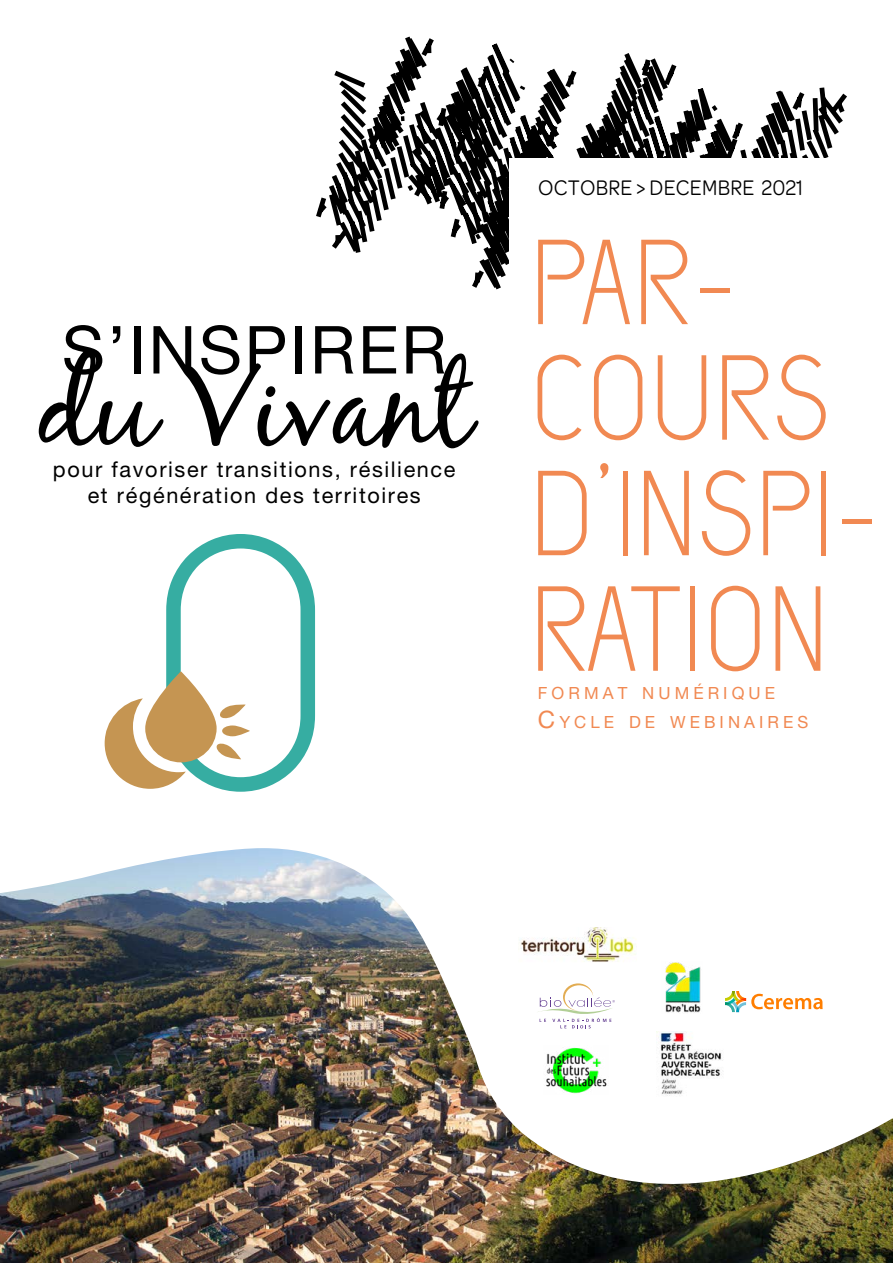
<style>
.page{position:relative;width:893px;height:1263px;background:#fff}
.page>*{position:absolute;margin:0;border:0;box-sizing:border-box;transform-origin:0 0}
.t1{font:120.6px/115.5px "Capsuula";color:#f18952}
.t2{font:117.3px "Black Jack";color:#000}
.t3{font:66.3px "Helvetica Neue LT Pro";letter-spacing:.04em;color:#000}
.t4{font:22.5px "Omnes";letter-spacing:.015em;color:#000;scale:.92 1}
.t5{font:21.6px/26px "Helvetica Neue LT Pro";letter-spacing:.075em;color:#000;text-align:center}
.t6{font:16.8px/28.8px "Helvetica Neue LT Pro";letter-spacing:.245em;color:#f18952}
.s1{font-size:24px}
</style>
<div class="page">
<img style="left:0;top:848px;width:893px;height:415px">
<svg style="left:316px;top:36px;width:531px;height:254px"></svg>
<div style="left:510px;top:159px;width:383px;height:595px;background:#fff"></div>
<img style="left:544px;top:1045px;width:64px;height:50px">
<img style="left:519px;top:927px;width:118px;height:38px">
<img style="left:661px;top:961px;width:41px;height:53px">
<svg style="left:536px;top:983px;width:79px;height:45px"></svg>
<svg style="left:725px;top:991px;width:98px;height:21px"></svg>
<svg style="left:105px;top:534px;width:210px;height:258px"></svg>
<img style="left:657px;top:1031px;width:68px;height:68px">
<h3 class="t3" style="left:62px;top:310px;width:386px">S’INSPIRER</h3>
<h2 class="t2" style="left:37px;top:334px;width:436px">du Vivant</h2>
<p class="t5" style="left:53px;top:456px;width:404px">pour favoriser transitions, résilience et régénération des territoires</p>
<p class="t4" style="left:538px;top:175px;width:290px">OCTOBRE &gt; DECEMBRE 2021</p>
<h1 class="t1" style="left:530px;top:236px;width:352px">PAR-<br>COURS<br>D’INSPI-<br>RATION</h1>
<p class="t6" style="left:538px;top:678px;width:272px">FORMAT NUMÉRIQUE<br><span class="s1">C</span>YCLE DE WEBINAIRES</p>
</div>
